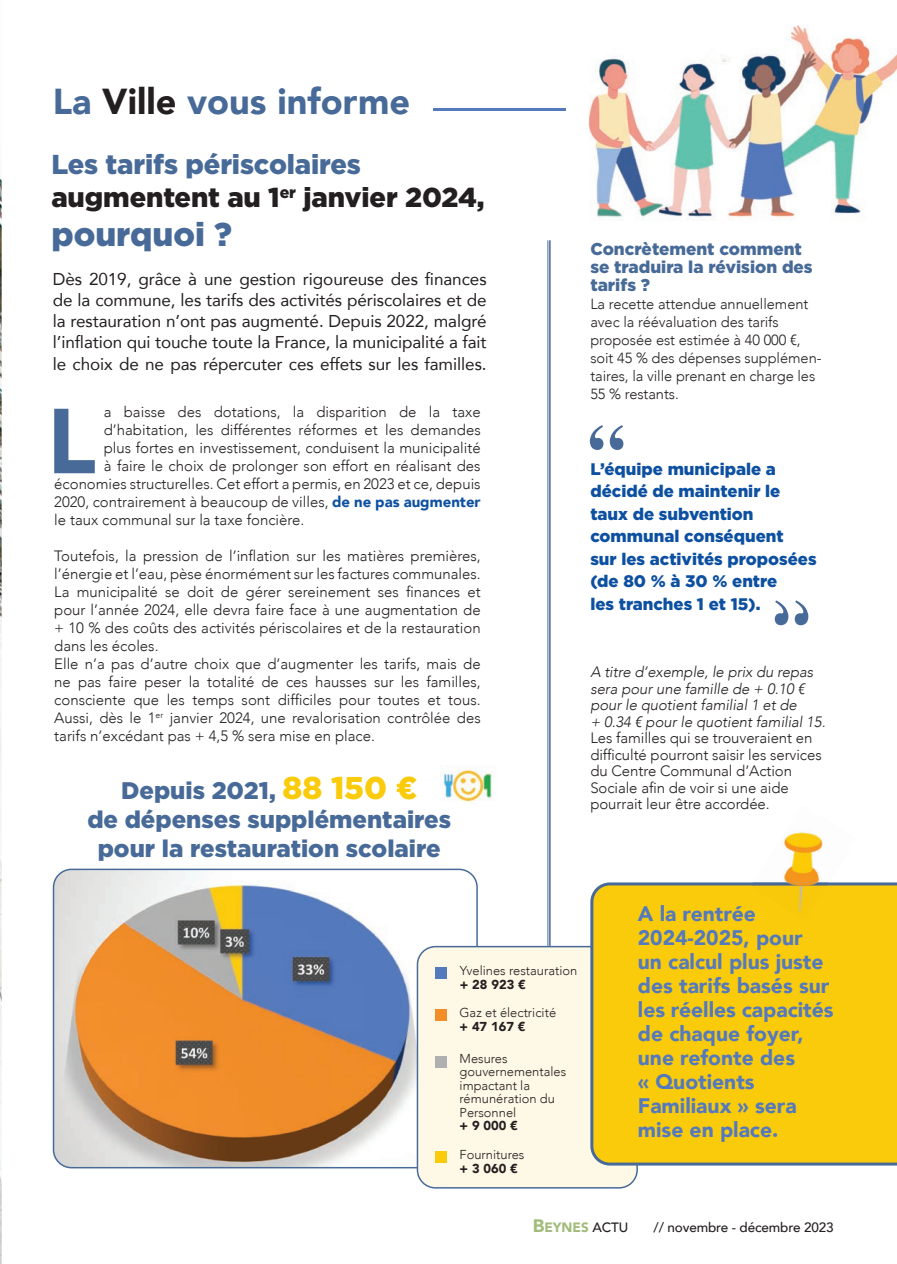
<style>
.page{position:relative;width:897px;height:1264px;background:#fff}
.page>*{position:absolute;margin:0;border:0;box-sizing:border-box;transform-origin:0 0}
.t1{font:900 91.05px "Avenir";color:#476a98}
.t2{font:900 36px "Avenir";color:#476a98}
.t3{font:900 33px "Gotham";color:#476a98}
.t4{font:900 27.3px/33px "Gotham";letter-spacing:-.005em;color:#231f20}
.t5{font:900 24px/28.8px "Gotham";color:#476a98;text-align:center}
.t6{font:900 21px/24px "Avenir";color:#5479bd}
.t7{font:17.1px/21px "Avenir";letter-spacing:-.005em;color:#231f20;text-align:justify}
.t8{font:900 17.1px/18px "Gotham";color:#476a98}
.t9{font:900 16.8px/22.5px "Gotham";color:#0d50a1}
.t10{font:300 15px/18px "Avenir";color:#231f20}
.t11{font:italic 300 15px/16.5px "Avenir";letter-spacing:-.005em;color:#231f20}
.t12{font:300 14.7px/18px "Avenir";letter-spacing:-.005em;color:#231f20}
.t13{font:500 13.5px "Avenir";letter-spacing:-.01em;color:#231f20}
.t14{font:900 13.5px "Avenir";color:#a1bc7a}
.t15{font:300 12.9px/13.5px "Avenir";color:#231f20}
.t16{font:900 12.9px "Avenir";color:#231f20}
.s1{color:#231f20}
.s2{color:#476a98}
.s3{font-weight:900;color:#0d50a1}
.s4{font-size:31.5px;color:#facb0b}
.s5{font-size:18px}
.s6{font-weight:500;color:#231f20}
</style>
<div class="page">
<img style="left:53px;top:871px;width:424px;height:296px">
<div style="left:53px;top:868px;width:424px;height:300px;border:2px solid #476a98;border-radius:18px"></div>
<div style="left:417px;top:946px;width:220px;height:241px;background:#fef8e6;border-radius:18px"></div>
<div style="left:416px;top:945px;width:221px;height:243px;border:2px solid #476a98;border-radius:18px"></div>
<div style="left:590px;top:882px;width:306px;height:283px;background:#facb0b"></div>
<img style="left:0;top:166px;width:2px;height:1097px">
<hr style="left:433px;top:108px;width:133px;height:1px;background:#5479bd">
<hr style="left:433px;top:110px;width:133px;height:1px;background:#5479bd">
<hr style="left:547px;top:240px;width:1px;height:705px;background:#476a98">
<hr style="left:549px;top:240px;width:1px;height:705px;background:#476a98">
<svg style="left:774px;top:600px;width:34px;height:25px"></svg>
<svg style="left:589px;top:425px;width:34px;height:25px"></svg>
<img style="left:783px;top:832px;width:40px;height:50px">
<div style="left:750px;top:885px;width:76px;height:35px;background:#f7c90b"></div>
<img style="left:751px;top:882px;width:77px;height:3px">
<div style="left:435px;top:967px;width:12px;height:11px;background:#5479bd"></div>
<div style="left:435px;top:1008px;width:12px;height:12px;background:#f28d28"></div>
<div style="left:435px;top:1055px;width:12px;height:11px;background:#afb1b1"></div>
<div style="left:435px;top:1151px;width:12px;height:11px;background:#facb0b"></div>
<img style="left:588px;top:25px;width:308px;height:196px">
<img style="left:443px;top:765px;width:50px;height:38px">
<h2 class="t2" style="left:53px;top:70px;width:358px">La <span class="s1">Ville</span> vous informe</h2>
<h3 class="t4" style="left:51px;top:147px;width:434px"><span class="s2">Les tarifs périscolaires </span>augmentent au 1<sup>er</sup> janvier 2024,</h3>
<h3 class="t3" style="left:51px;top:211px;width:182px">pourquoi ?</h3>
<p class="t7" style="left:53px;top:268px;width:435px">Dès 2019, grâce à une gestion rigoureuse des finances de la commune, les tarifs des activités périscolaires et de la restauration n’ont pas augmenté. Depuis 2022, malgré l’inflation qui touche toute la France, la municipalité a fait le choix de ne pas répercuter ces effets sur les familles.</p>
<h1 class="t1" style="left:47px;top:363px;width:50px">L</h1>
<p class="t10" style="left:104px;top:402px;width:378px">a baisse des dotations, la disparition de la taxe</p>
<p class="t10" style="left:104px;top:420px;width:378px">d’habitation, les différentes réformes et les demandes</p>
<p class="t10" style="left:104px;top:438px;width:378px">plus fortes en investissement, conduisent la municipalité</p>
<p class="t10" style="left:104px;top:456px;width:378px">à faire le choix de prolonger son effort en réalisant des</p>
<p class="t10" style="left:54px;top:474px;width:428px">économies structurelles. Cet effort a permis, en 2023 et ce, depuis</p>
<p class="t10" style="left:54px;top:492px;width:428px">2020, contrairement à beaucoup de villes, <span class="s3">de ne pas augmenter</span></p>
<p class="t10" style="left:54px;top:510px;width:252px">le taux communal sur la taxe foncière.</p>
<p class="t10" style="left:54px;top:546px;width:428px">Toutefois, la pression de l’inflation sur les matières premières, l’énergie et l’eau, pèse énormément sur les factures communales.<br>La municipalité se doit de gérer sereinement ses finances et pour l’année 2024, elle devra faire face à une augmentation de + 10 % des coûts des activités périscolaires et de la restauration dans les écoles.<br>Elle n’a pas d’autre choix que d’augmenter les tarifs, mais de ne pas faire peser la totalité de ces hausses sur les familles, consciente que les temps sont difficiles pour toutes et tous.<br>Aussi, dès le 1<sup>er</sup> janvier 2024, une revalorisation contrôlée des tarifs n’excédant pas + 4,5 % sera mise en place.</p>
<h3 class="t5" style="left:87px;top:775px;width:365px">Depuis 2021, <span class="s4">88 150 €<br></span>de dépenses supplémentaires pour la restauration scolaire</h3>
<p class="t8" style="left:590px;top:239px;width:224px">Concrètement comment se traduira la révision des tarifs ?</p>
<p class="t12" style="left:590px;top:295px;width:233px">La recette attendue annuellement avec la réévaluation des tarifs proposée est estimée à 40 000 €, soit 45 % des dépenses supplémen&shy;taires, la ville prenant en charge les<br>55 % restants.</p>
<p class="t9" style="left:590px;top:457px;width:228px">L’équipe municipale a décidé de maintenir le taux de subvention communal conséquent<br>sur les activités proposées (de 80 % à 30 % entre<br>les tranches 1 et 15).</p>
<p class="t11" style="left:590px;top:663px;width:237px">A titre d’exemple, le prix du repas sera pour une famille de + 0.10 € pour le quotient familial 1 et de<br>+ 0.34 € pour le quotient familial 15.</p>
<p class="t10" style="left:590px;top:729px;width:233px;line-height:16.5px">Les familles qui se trouveraient en difficulté pourront saisir les services du Centre Communal d’Action Sociale afin de voir si une aide pourrait leur être accordée.</p>
<p class="t15" style="left:459px;top:963px;width:119px">Yvelines restauration</p>
<p class="t16" style="left:459px;top:972px;width:67px">+ 28 923 €</p>
<p class="t15" style="left:459px;top:1005px;width:98px">Gaz et électricité</p>
<p class="t16" style="left:459px;top:1015px;width:67px">+ 47 167 €</p>
<p class="t15" style="left:459px;top:1051px;width:108px">Mesures gouvernementales impactant la rémunération du<br>Personnel</p>
<p class="t16" style="left:459px;top:1114px;width:60px">+ 9 000 €</p>
<p class="t15" style="left:459px;top:1147px;width:66px">Fournitures</p>
<p class="t16" style="left:459px;top:1156px;width:60px">+ 3 060 €</p>
<h3 class="t6" style="left:637px;top:900px;width:197px">A la rentrée<br>2024-2025, pour<br>un calcul plus juste des tarifs basés sur les réelles capacités de chaque foyer, une refonte des<br>« Quotients<br>Familiaux » sera mise en place.</h3>
<p class="t14" style="left:532px;top:1215px;width:97px"><span class="s5">B</span>EYNES <span class="s6">ACTU</span></p>
<p class="t13" style="left:653px;top:1215px;width:181px">// novembre - décembre 2023</p>
</div>
